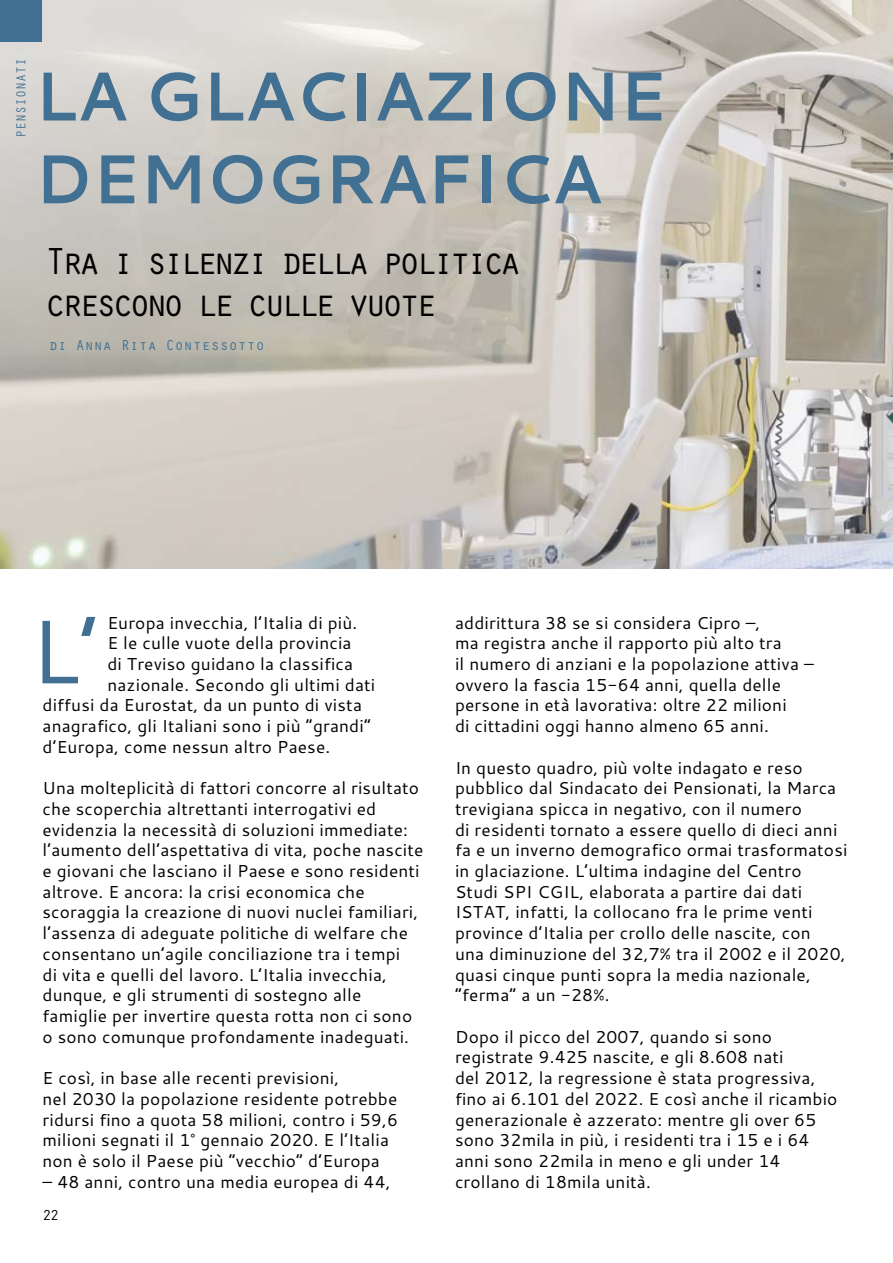
<style>
.page{position:relative;width:893px;height:1263px;background:#fff}
.page>*{position:absolute;margin:0;border:0;box-sizing:border-box;transform-origin:0 0}
.t1{font:90px "Cantarell";color:#417092}
.t2{font:700 69px/82.8px "Cantarell";letter-spacing:-.01em;color:#417092}
.t3{font:39px/42px "Orator Std";letter-spacing:-.15em;color:#000;scale:.96 1}
.t4{font:17.25px/20.7px "Cantarell";letter-spacing:.01em;color:#000}
.t5{font:15px "Orator Std";color:#417092}
.t6{font:15px "Orator Std";color:#000}
.t7{font:13.5px "Orator Std";color:#417092}
</style>
<div class="page">
<img style="left:0;top:0;width:893px;height:568px">
<div style="left:0;top:0;width:42px;height:42px;background:#417092"></div>
<p class="t7" style="left:11px;top:138px;width:82px;rotate:-90deg">PENSIONATI</p>
<h2 class="t2" style="left:34px;top:53px;width:634px">LA GLACIAZIONE<br>DEMOGRAFICA</h2>
<h3 class="t3" style="left:45px;top:238px;width:499px">Tra i silenzi della politica crescono le culle vuote</h3>
<p class="t5" style="left:49px;top:334px;width:218px">di Anna Rita Contessotto</p>
<p class="t4" style="left:107px;top:612px;width:252px">Europa invecchia, l’Italia di più.</p>
<p class="t4" style="left:107px;top:632px;width:246px">E le culle vuote della provincia</p>
<p class="t4" style="left:107px;top:653px;width:247px">di Treviso guidano la classifica</p>
<p class="t4" style="left:107px;top:674px;width:269px">nazionale. Secondo gli ultimi dati</p>
<p class="t4" style="left:43px;top:694px;width:321px">diffusi da Eurostat, da un punto di vista</p>
<p class="t4" style="left:43px;top:715px;width:330px">anagrafico, gli Italiani sono i più “grandi“</p>
<p class="t4" style="left:43px;top:736px;width:289px">d’Europa, come nessun altro Paese.</p>
<p class="t4" style="left:43px;top:777px;width:382px">Una molteplicità di fattori concorre al risultato che scoperchia altrettanti interrogativi ed evidenzia la necessità di soluzioni immediate: l’aumento dell’aspettativa di vita, poche nascite e giovani che lasciano il Paese e sono residenti altrove. E ancora: la crisi economica che scoraggia la creazione di nuovi nuclei familiari, l’assenza di adeguate politiche di welfare che consentano un’agile conciliazione tra i tempi<br>di vita e quelli del lavoro. L’Italia invecchia, dunque, e gli strumenti di sostegno alle famiglie per invertire questa rotta non ci sono o sono comunque profondamente inadeguati.</p>
<p class="t4" style="left:43px;top:1067px;width:357px">E così, in base alle recenti previsioni,<br>nel 2030 la popolazione residente potrebbe ridursi fino a quota 58 milioni, contro i 59,6 milioni segnati il 1° gennaio 2020. E l’Italia non è solo il Paese più “vecchio“ d’Europa</p>
<p class="t4" style="left:43px;top:1170px;width:350px">– 48 anni, contro una media europea di 44,</p>
<h1 class="t1" style="left:30px;top:589px;width:71px">L’</h1>
<p class="t6" style="left:43px;top:1204px;width:18px">22</p>
<p class="t4" style="left:455px;top:612px;width:360px">addirittura 38 se si considera Cipro –,<br>ma registra anche il rapporto più alto tra<br>il numero di anziani e la popolazione attiva – ovvero la fascia 15-64 anni, quella delle persone in età lavorativa: oltre 22 milioni<br>di cittadini oggi hanno almeno 65 anni.</p>
<p class="t4" style="left:455px;top:756px;width:394px">In questo quadro, più volte indagato e reso pubblico dal Sindacato dei Pensionati, la Marca trevigiana spicca in negativo, con il numero<br>di residenti tornato a essere quello di dieci anni fa e un inverno demografico ormai trasformatosi in glaciazione. L’ultima indagine del Centro Studi SPI CGIL, elaborata a partire dai dati ISTAT, infatti, la collocano fra le prime venti province d’Italia per crollo delle nascite, con<br>una diminuzione del 32,7% tra il 2002 e il 2020, quasi cinque punti sopra la media nazionale, “ferma“ a un -28%.</p>
<p class="t4" style="left:455px;top:1026px;width:384px">Dopo il picco del 2007, quando si sono registrate 9.425 nascite, e gli 8.608 nati<br>del 2012, la regressione è stata progressiva, fino ai 6.101 del 2022. E così anche il ricambio generazionale è azzerato: mentre gli over 65 sono 32mila in più, i residenti tra i 15 e i 64 anni sono 22mila in meno e gli under 14 crollano di 18mila unità.</p>
</div>
